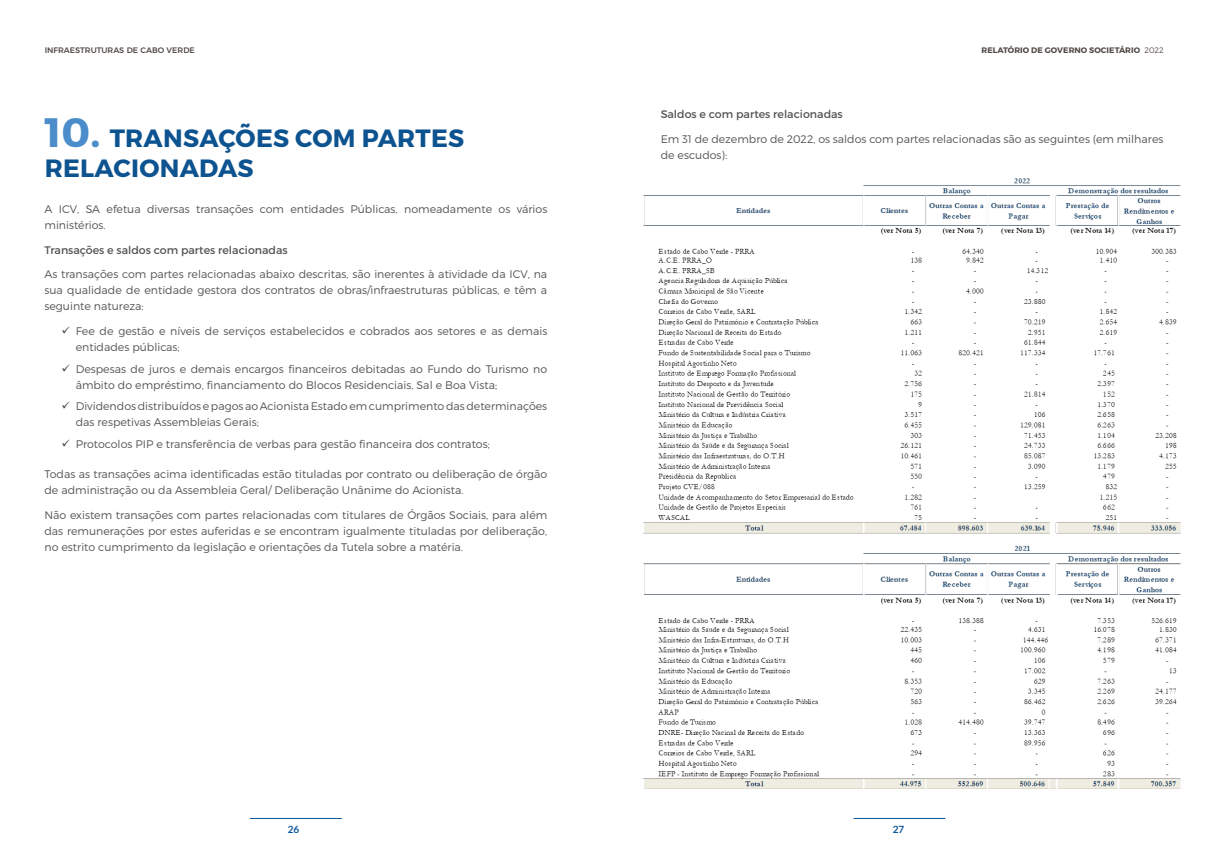
<style>
.page{position:relative;width:1208px;height:859px;background:#fff}
.page>*{position:absolute;margin:0;border:0;box-sizing:border-box;transform-origin:0 0}
.t1{font:700 25px/30px "Montserrat";letter-spacing:.01em;color:#0d5390}
.t2{font:300 11px/16px "Montserrat";color:#535453}
.t3{font:11px "Montserrat";color:#535453}
.t4{font:700 10px "Lato";color:#0d579c}
.t5{font:700 8px "Montserrat";letter-spacing:.01em;color:#524a47}
.t6{font:500 8px "Montserrat";color:#524a47}
.s1{font-weight:300}
.s2{font-size:41px;color:#4b8cca}
</style>
<div class="page">
<hr style="left:853px;top:818px;width:92px;height:1px;background:#0d579c">
<hr style="left:250px;top:818px;width:92px;height:1px;background:#0d579c">
<img style="left:644px;top:178px;width:536px;height:611px">
<p class="t6" style="left:45px;top:44px;width:152px">INFRAESTRUTURAS DE CABO VERDE</p>
<p class="t5" style="left:981px;top:45px;width:184px">RELATÓRIO DE GOVERNO SOCIETÁRIO <span class="s1">2022</span></p>
<h1 class="t1" style="left:45px;top:124px;width:421px"><span class="s2">10.</span> TRANSAÇÕES COM PARTES<br>RELACIONADAS</h1>
<p class="t2" style="left:45px;top:201px;width:504px">A ICV, SA efetua diversas transações com entidades Públicas, nomeadamente os vários ministérios.</p>
<p class="t3" style="left:45px;top:243px;width:245px">Transações e saldos com partes relacionadas</p>
<p class="t2" style="left:45px;top:266px;width:504px;text-align:justify">As transações com partes relacionadas abaixo descritas, são inerentes à atividade da ICV, na sua qualidade de entidade gestora dos contratos de obras/infraestruturas públicas, e têm a seguinte natureza:</p>
<p class="t2" style="left:76px;top:323px;width:473px">Fee de gestão e níveis de serviços estabelecidos e cobrados aos setores e as demais entidades públicas;</p>
<p class="t2" style="left:76px;top:360px;width:473px">Despesas de juros e demais encargos financeiros debitadas ao Fundo do Turismo no âmbito do empréstimo, financiamento do Blocos Residenciais, Sal e Boa Vista;</p>
<p class="t2" style="left:76px;top:398px;width:473px">Dividendos distribuídos e pagos ao Acionista Estado em cumprimento das determinações das respetivas Assembleias Gerais;</p>
<p class="t2" style="left:76px;top:436px;width:416px">Protocolos PIP e transferência de verbas para gestão financeira dos contratos;</p>
<p class="t2" style="left:44px;top:466px;width:504px">Todas as transações acima identificadas estão tituladas por contrato ou deliberação de órgão de administração ou da Assembleia Geral/ Deliberação Unânime do Acionista.</p>
<p class="t2" style="left:44px;top:506px;width:504px;text-align:justify">Não existem transações com partes relacionadas com titulares de Órgãos Sociais, para além das remunerações por estes auferidas e se encontram igualmente tituladas por deliberação, no estrito cumprimento da legislação e orientações da Tutela sobre a matéria.</p>
<p class="t3" style="left:660px;top:108px;width:184px">Saldos e com partes relacionadas</p>
<p class="t2" style="left:660px;top:131px;width:504px">Em 31 de dezembro de 2022, os saldos com partes relacionadas são as seguintes (em milhares de escudos):</p>
<p class="t4" style="left:288px;top:824px;width:13px">26</p>
<p class="t4" style="left:892px;top:824px;width:13px">27</p>
</div>
